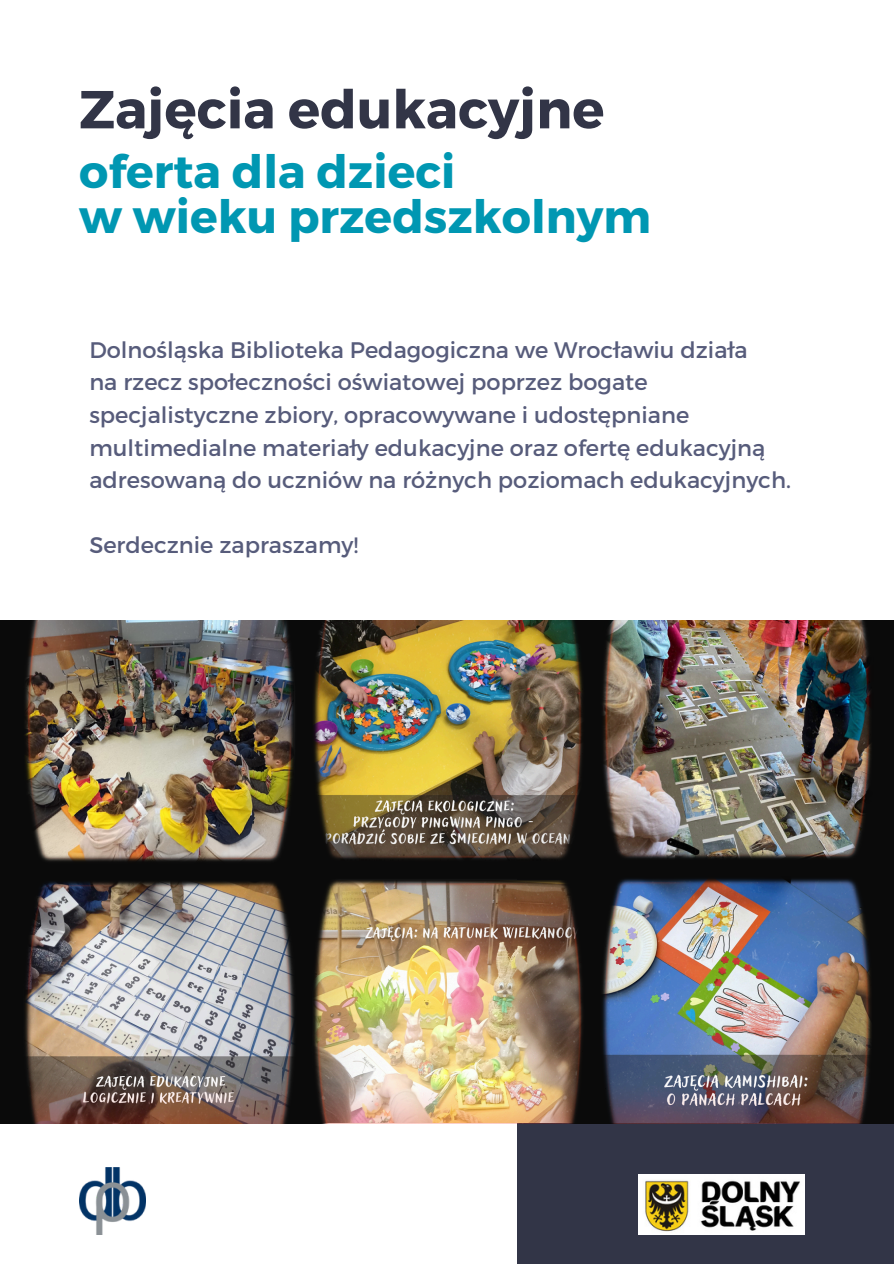
<style>
.page{position:relative;width:894px;height:1264px;background:#fff}
.page>*{position:absolute;margin:0;border:0;box-sizing:border-box;transform-origin:0 0}
.t1{font:700 53.4px "Montserrat";color:#323547}
.t2{font:700 45.9px/45px "Montserrat";color:#0097b2}
.t3{font:22.5px/32.7px "Montserrat";color:#575c7b}
</style>
<div class="page">
<div style="left:516px;top:655px;width:377px;height:608px;background:#323547"></div>
<img style="left:638px;top:1174px;width:166px;height:60px">
<img style="left:79px;top:1167px;width:66px;height:66px">
<img style="left:1px;top:620px;width:892px;height:502px">
<p class="t1" style="left:79px;top:75px;width:526px">Zajęcia edukacyjne</p>
<p class="t2" style="left:79px;top:147px;width:573px">oferta dla dzieci<br>w wieku przedszkolnym</p>
<p class="t3" style="left:89px;top:332px;width:659px">Dolnośląska Biblioteka Pedagogiczna we Wrocławiu działa</p>
<p class="t3" style="left:89px;top:365px;width:703px">na rzecz społeczności oświatowej poprzez bogate specjalistyczne zbiory, opracowywane i udostępniane multimedialne materiały edukacyjne oraz ofertę edukacyjną adresowaną do uczniów na różnych poziomach edukacyjnych.</p>
<p class="t3" style="left:89px;top:528px;width:270px">Serdecznie zapraszamy!</p>
</div>
